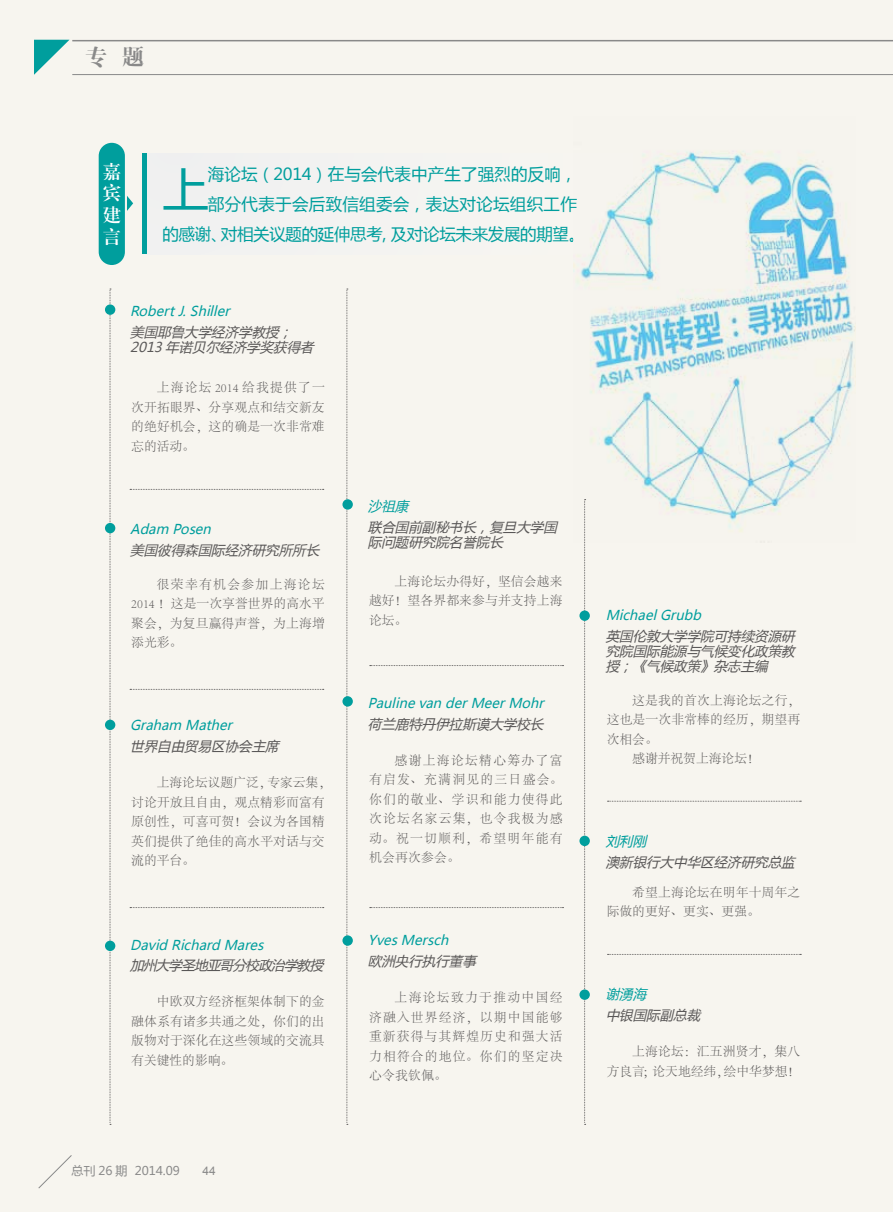
<style>
.page{position:relative;width:893px;height:1212px;background:#f7f5ef}
.page>*{position:absolute;margin:0;border:0;box-sizing:border-box;transform-origin:0 0}
.t1{font:46.5px "Microsoft Ya Hei";color:#009e9d}
.t2{font:22.5px "FZDBSJW GB1 0";color:#898989}
.t3{font:18px/21.6px "CT Biao Song SJ";color:#fff;text-align:justify}
.t4{font:16.5px "Microsoft Ya Hei";letter-spacing:.01em;color:#009e9d}
.t5{font:16.5px "Microsoft Ya Hei";letter-spacing:-.02em;color:#009e9d}
.t6{font:italic 13.5px/15px "Microsoft Ya Hei";color:#595757}
.t7{font:italic 13.5px "Microsoft Ya Hei";color:#009e9d}
.t8{font:300 12.75px/19.5px "Adobe Song Std";letter-spacing:.015em;color:#595757;text-align:justify}
.t9{font:12px "Microsoft Ya Hei";color:#898989}
.t10{font:12px "Arial";color:#898989}
</style>
<div class="page">
<hr style="left:72px;top:40px;width:821px;height:1px;background:#898989">
<hr style="left:72px;top:74px;width:821px;height:1px;background:#898989">
<svg style="left:34px;top:40px;width:35px;height:35px"></svg>
<svg style="left:38px;top:1155px;width:34px;height:34px"></svg>
<svg style="left:110px;top:289px;width:1px;height:836px"></svg>
<svg style="left:347px;top:289px;width:1px;height:836px"></svg>
<svg style="left:584px;top:542px;width:2px;height:583px"></svg>
<div style="left:105px;top:304px;width:10px;height:11px;background:#009e9d;border-radius:50%"></div>
<div style="left:342px;top:696px;width:11px;height:10px;background:#009e9d;border-radius:50%"></div>
<div style="left:342px;top:935px;width:11px;height:11px;background:#009e9d;border-radius:50%"></div>
<div style="left:342px;top:499px;width:11px;height:11px;background:#009e9d;border-radius:50%"></div>
<div style="left:579px;top:610px;width:11px;height:11px;background:#009e9d;border-radius:50%"></div>
<div style="left:579px;top:836px;width:11px;height:10px;background:#009e9d;border-radius:50%"></div>
<div style="left:579px;top:989px;width:11px;height:11px;background:#009e9d;border-radius:50%"></div>
<div style="left:105px;top:523px;width:10px;height:10px;background:#009e9d;border-radius:50%"></div>
<div style="left:105px;top:720px;width:10px;height:10px;background:#009e9d;border-radius:50%"></div>
<div style="left:105px;top:941px;width:10px;height:10px;background:#009e9d;border-radius:50%"></div>
<svg style="left:130px;top:489px;width:194px;height:1px"></svg>
<svg style="left:130px;top:689px;width:194px;height:1px"></svg>
<svg style="left:130px;top:907px;width:194px;height:1px"></svg>
<svg style="left:370px;top:665px;width:193px;height:1px"></svg>
<svg style="left:370px;top:907px;width:193px;height:1px"></svg>
<svg style="left:608px;top:801px;width:193px;height:1px"></svg>
<svg style="left:608px;top:954px;width:193px;height:1px"></svg>
<div style="left:146px;top:154px;width:487px;height:100px;background:#f3f3f1"></div>
<hr style="left:142px;top:154px;width:4px;height:100px;background:#009e9d">
<div style="left:99px;top:143px;width:26px;height:122px;background:#009e9d;border-radius:13px"></div>
<svg style="left:127px;top:196px;width:6px;height:15px"></svg>
<img style="left:574px;top:151px;width:282px;height:391px">
<h2 class="t2" style="left:85px;top:46px;width:61px">专 题</h2>
<h3 class="t3" style="left:103px;top:161px;width:19px">嘉宾建言</h3>
<h1 class="t1" style="left:162px;top:158px;width:48px">上</h1>
<p class="t4" style="left:208px;top:163px;width:371px">海论坛（2014）在与会代表中产生了强烈的反响，</p>
<p class="t4" style="left:208px;top:193px;width:370px">部分代表于会后致信组委会，表达对论坛组织工作</p>
<p class="t5" style="left:162px;top:223px;width:424px">的感谢、对相关议题的延伸思考，及对论坛未来发展的期望。</p>
<p class="t7" style="left:130px;top:302px;width:105px">RobertJ.Shiller</p>
<p class="t6" style="left:130px;top:324px;width:189px">美国耶鲁大学经济学教授；<br>2013 年诺贝尔经济学奖获得者</p>
<p class="t8" style="left:131px;top:378px;width:195px;text-indent:26px">上海论坛 2014 给我提供了一次开拓眼界、分享观点和结交新友的绝好机会，这的确是一次非常难忘的活动。</p>
<p class="t7" style="left:130px;top:520px;width:86px">Adam Posen</p>
<p class="t6" style="left:130px;top:542px;width:195px">美国彼得森国际经济研究所所长</p>
<p class="t8" style="left:131px;top:575px;width:195px;text-indent:26px">很荣幸有机会参加上海论坛2014 ！这是一次享誉世界的高水平聚会，为复旦赢得声誉，为上海增添光彩。</p>
<p class="t7" style="left:130px;top:716px;width:107px">Graham Mather</p>
<p class="t6" style="left:130px;top:738px;width:154px">世界自由贸易区协会主席</p>
<p class="t8" style="left:131px;top:773px;width:201px;text-align:left;text-indent:26px">上海论坛议题广泛，专家云集，讨论开放且自由，观点精彩而富有原创性，可喜可贺！会议为各国精英们提供了绝佳的高水平对话与交流的平台。</p>
<p class="t7" style="left:368px;top:497px;width:46px">沙祖康</p>
<p class="t6" style="left:368px;top:519px;width:195px">联合国前副秘书长，复旦大学国际问题研究院名誉院长</p>
<p class="t8" style="left:369px;top:572px;width:195px;text-indent:26px">上海论坛办得好，坚信会越来越好！望各界都来参与并支持上海论坛。</p>
<p class="t7" style="left:368px;top:694px;width:181px">Pauline van derMeerMohr</p>
<p class="t6" style="left:368px;top:716px;width:181px">荷兰鹿特丹伊拉斯谟大学校长</p>
<p class="t8" style="left:369px;top:751px;width:195px;text-indent:26px">感谢上海论坛精心筹办了富有启发、充满洞见的三日盛会。你们的敬业、学识和能力使得此次论坛名家云集，也令我极为感动。祝一切顺利，希望明年能有机会再次参会。</p>
<p class="t7" style="left:130px;top:936px;width:139px">David Richard Mares</p>
<p class="t6" style="left:130px;top:957px;width:199px">加州大学圣地亚哥分校政治学教授</p>
<p class="t8" style="left:131px;top:992px;width:195px;text-indent:26px">中欧双方经济框架体制下的金融体系有诸多共通之处，你们的出版物对于深化在这些领域的交流具有关键性的影响。</p>
<p class="t7" style="left:368px;top:931px;width:86px">YvesMersch</p>
<p class="t6" style="left:368px;top:953px;width:114px">欧洲央行执行董事</p>
<p class="t8" style="left:369px;top:988px;width:195px;text-indent:26px">上海论坛致力于推动中国经济融入世界经济，以期中国能够重新获得与其辉煌历史和强大活力相符合的地位。你们的坚定决心令我钦佩。</p>
<p class="t7" style="left:606px;top:606px;width:101px">MichaelGrubb</p>
<p class="t6" style="left:606px;top:628px;width:195px;text-align:justify">英国伦敦大学学院可持续资源研究院国际能源与气候变化政策教授；《气候政策》杂志主编</p>
<p class="t8" style="left:632px;top:691px;width:169px">这是我的首次上海论坛之行，</p>
<p class="t8" style="left:607px;top:710px;width:195px">这也是一次非常棒的经历，期望再</p>
<p class="t8" style="left:607px;top:730px;width:52px">次相会。</p>
<p class="t8" style="left:632px;top:749px;width:129px">感谢并祝贺上海论坛！</p>
<p class="t7" style="left:606px;top:832px;width:46px">刘利刚</p>
<p class="t6" style="left:606px;top:854px;width:195px">澳新银行大中华区经济研究总监</p>
<p class="t8" style="left:607px;top:883px;width:195px;text-indent:26px">希望上海论坛在明年十周年之际做的更好、更实、更强。</p>
<p class="t7" style="left:606px;top:985px;width:46px">谢湧海</p>
<p class="t6" style="left:606px;top:1007px;width:100px">中银国际副总裁</p>
<p class="t8" style="left:607px;top:1042px;width:195px;text-align:right">上海论坛：汇五洲贤才，集八<br>方良言；论天地经纬，绘中华梦想！</p>
<p class="t9" style="left:72px;top:1163px;width:110px">总刊 26 期 2014.09</p>
<p class="t10" style="left:202px;top:1163px;width:15px">44</p>
</div>
